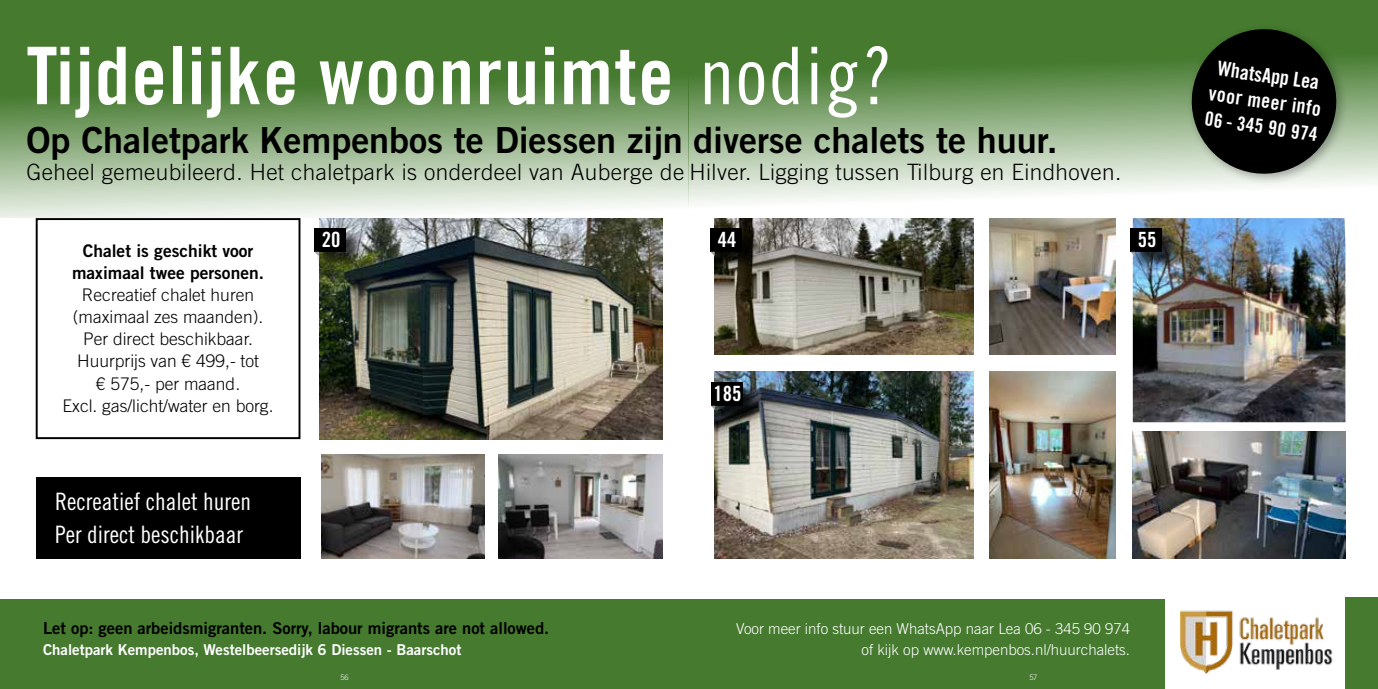
<style>
.page{position:relative;width:1378px;height:689px;background:#fff}
.page>*{position:absolute;margin:0;border:0;box-sizing:border-box;transform-origin:0 0}
.t1{font:79.5px "Trade Gothic LT Std Bd Cn 20";letter-spacing:.02em;color:#fff}
.t2{font:36px "Trade Gothic LT Std Bd 2";color:#000}
.t3{font:24px/33px "Trade Gothic LT Std Cn 18";color:#fff}
.t4{font:300 22.5px "Trade Gothic LT Std";letter-spacing:.015em;color:#000}
.t5{font:21px "Trade Gothic LT Std Bd Cn 20";color:#fff}
.t6{font:20.25px/25.7px "Trade Gothic LT Std Bd Cn 20";color:#fff}
.t7{font:19.5px "Trade Gothic LT Std Bd Cn 20";color:#fff}
.t8{font:300 17.4px/22.2px "Trade Gothic LT Std";color:#000;text-align:center}
.t9{font:17.4px/22.2px "Trade Gothic LT Std Bd 2";color:#000;text-align:center}
.t10{font:16.5px "Trade Gothic LT Std Bd 2";color:#000}
.t11{font:300 15px/21px "Trade Gothic LT Std";color:#fff;text-align:right}
.t12{font:15px "Trade Gothic LT Std Bd 2";color:#fff}
.t13{font:300 7.5px "Trade Gothic LT Std";color:#fff}
.s1{font-family:"Trade Gothic LT Std Cn 18"}
</style>
<div class="page">
<svg style="left:0;top:0;width:689px;height:218px;background:#7ca16d"></svg>
<div style="left:0;top:599px;width:689px;height:90px;background:#457a2f"></div>
<img style="left:319px;top:218px;width:343px;height:221px">
<img style="left:499px;top:455px;width:163px;height:103px">
<img style="left:321px;top:455px;width:164px;height:103px">
<div style="left:315px;top:229px;width:49px;height:40px;background:#000;opacity:.75"></div>
<div style="left:314px;top:228px;width:32px;height:24px;background:#000"></div>
<div style="left:317px;top:253px;width:19px;height:19px;background:#000;opacity:.75"></div>
<svg style="left:315px;top:252px;width:4px;height:4px"></svg>
<div style="left:36px;top:477px;width:264px;height:81px;background:#000"></div>
<div style="left:36px;top:218px;width:264px;height:221px;border:2px solid #000"></div>
<svg style="left:689px;top:0;width:689px;height:203px;background:#85a877"></svg>
<div style="left:689px;top:599px;width:475px;height:90px;background:#457a2f"></div>
<img style="left:1180px;top:610px;width:153px;height:65px">
<div style="left:1345px;top:598px;width:33px;height:91px;background:#457a2f"></div>
<img style="left:1133px;top:218px;width:212px;height:204px">
<img style="left:715px;top:371px;width:258px;height:187px">
<img style="left:715px;top:218px;width:258px;height:136px">
<div style="left:711px;top:229px;width:49px;height:40px;background:#000;opacity:.75"></div>
<div style="left:710px;top:228px;width:32px;height:24px;background:#000"></div>
<div style="left:713px;top:253px;width:19px;height:19px;background:#000;opacity:.75"></div>
<svg style="left:711px;top:252px;width:4px;height:4px"></svg>
<div style="left:711px;top:383px;width:49px;height:40px;background:#000;opacity:.75"></div>
<div style="left:711px;top:382px;width:32px;height:24px;background:#000"></div>
<div style="left:713px;top:407px;width:19px;height:19px;background:#000;opacity:.75"></div>
<svg style="left:711px;top:406px;width:4px;height:4px"></svg>
<div style="left:1131px;top:229px;width:49px;height:40px;background:#000;opacity:.75"></div>
<div style="left:1130px;top:228px;width:32px;height:24px;background:#000"></div>
<div style="left:1133px;top:253px;width:18px;height:19px;background:#000;opacity:.75"></div>
<svg style="left:1131px;top:252px;width:3px;height:4px"></svg>
<img style="left:1133px;top:432px;width:212px;height:126px">
<img style="left:989px;top:218px;width:126px;height:136px">
<img style="left:989px;top:371px;width:126px;height:187px">
<div style="left:1185px;top:23px;width:163px;height:163px;background:#000;opacity:.3"></div>
<svg style="left:1187px;top:24px;width:154px;height:154px;background:#283224"></svg>
<h1 class="t1" style="left:25px;top:28px;width:869px">Tijdelijke woonruimte <span class="s1">nodig?</span></h1>
<h2 class="t2" style="left:25px;top:118px;width:1034px">Op Chaletpark Kempenbos te Diessen zijn diverse chalets te huur.</h2>
<p class="t4" style="left:25px;top:159px;width:1098px">Geheel gemeubileerd. Het chaletpark is onderdeel van Auberge de Hilver. Ligging tussen Tilburg en Eindhoven.</p>
<p class="t9" style="left:72px;top:239px;width:193px">Chalet is geschikt voor maximaal twee personen.</p>
<p class="t8" style="left:63px;top:283px;width:212px">Recreatief chalet huren (maximaal zes maanden).<br>Per direct beschikbaar.<br>Huurprijs van € 499,- tot<br>€ 575,- per maand.<br>Excl. gas/licht/water en borg.</p>
<p class="t5" style="left:322px;top:227px;width:20px">20</p>
<p class="t5" style="left:718px;top:227px;width:20px">44</p>
<p class="t5" style="left:713px;top:381px;width:29px">185</p>
<p class="t5" style="left:1137px;top:227px;width:20px">55</p>
<h3 class="t3" style="left:55px;top:485px;width:197px">Recreatief chalet huren<br>Per direct beschikbaar</h3>
<p class="t10" style="left:43px;top:617px;width:508px">Let op: geen arbeidsmigranten. Sorry, labour migrants are not allowed.</p>
<p class="t12" style="left:43px;top:640px;width:420px">Chaletpark Kempenbos, Westelbeersedijk 6 Diessen - Baarschot</p>
<p class="t11" style="left:736px;top:617px;width:396px">Voor meer info stuur een WhatsApp naar Lea 06 - 345 90 974 of kijk op www.kempenbos.nl/huurchalets.</p>
<p class="t13" style="left:340px;top:672px;width:10px">56</p>
<p class="t13" style="left:1029px;top:672px;width:9px">57</p>
<p class="t6" style="left:1214px;top:55px;width:115px;rotate:8deg">WhatsApp Lea voor meer info</p>
<p class="t7" style="left:1206px;top:107px;width:115px;rotate:8deg">06 - 345 90 974</p>
</div>
